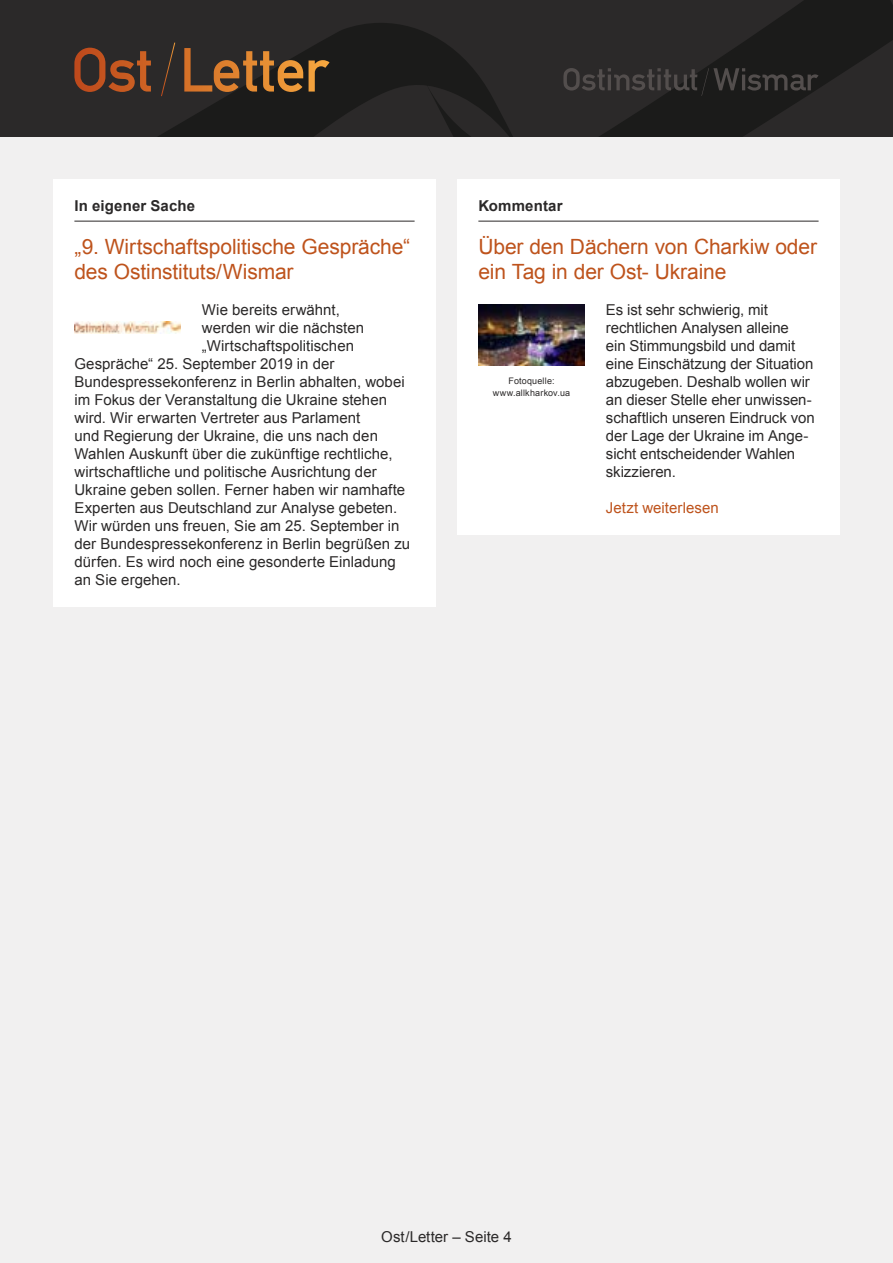
<style>
.page{position:relative;width:893px;height:1263px;background:#f1f0f0}
.page>*{position:absolute;margin:0;border:0;box-sizing:border-box;transform-origin:0 0}
.t1{font:21px/25.2px "Arial";letter-spacing:-.005em;color:#be531c}
.t2{font:15px/18px "Arial";color:#2b2929}
.t3{font:700 15px "Arial";letter-spacing:.01em;color:#2b2929}
.t4{font:15px "Arial";letter-spacing:.005em;color:#be531c}
.t5{font:9px/12px "Arial";letter-spacing:.02em;color:#2b2929;text-align:center}
</style>
<div class="page">
<svg style="left:0;top:0;width:893px;height:136px;fill:#2b2929"></svg>
<svg style="left:74px;top:43px;width:256px;height:53px"></svg>
<svg style="left:563px;top:68px;width:256px;height:28px"></svg>
<div style="left:53px;top:179px;width:383px;height:427px;background:#fff"></div>
<hr style="left:74px;top:221px;width:341px;height:1px;background:#2b2929">
<img style="left:74px;top:321px;width:107px;height:12px">
<div style="left:457px;top:179px;width:383px;height:355px;background:#fff"></div>
<hr style="left:478px;top:221px;width:341px;height:1px;background:#2b2929">
<img style="left:478px;top:305px;width:107px;height:61px">
<p class="t3" style="left:74px;top:195px;width:122px">In eigener Sache</p>
<h1 class="t1" style="left:74px;top:234px;width:337px">„9. Wirtschaftspolitische Gespräche“ des Ostinstituts/Wismar</h1>
<p class="t2" style="left:202px;top:301px;width:139px">Wie bereits erwähnt,</p>
<p class="t2" style="left:202px;top:319px;width:164px">werden wir die nächsten</p>
<p class="t2" style="left:202px;top:337px;width:154px">„Wirtschaftspolitischen</p>
<p class="t2" style="left:74px;top:355px;width:262px">Gespräche“ 25. September 2019 in der</p>
<p class="t2" style="left:74px;top:373px;width:332px">Bundespressekonferenz in Berlin abhalten, wobei</p>
<p class="t2" style="left:74px;top:391px;width:314px">im Fokus der Veranstaltung die Ukraine stehen</p>
<p class="t2" style="left:74px;top:409px;width:287px">wird. Wir erwarten Vertreter aus Parlament</p>
<p class="t2" style="left:74px;top:427px;width:305px">und Regierung der Ukraine, die uns nach den</p>
<p class="t2" style="left:74px;top:445px;width:320px">Wahlen Auskunft über die zukünftige rechtliche,</p>
<p class="t2" style="left:74px;top:463px;width:304px">wirtschaftliche und politische Ausrichtung der</p>
<p class="t2" style="left:74px;top:481px;width:332px">Ukraine geben sollen. Ferner haben wir namhafte</p>
<p class="t2" style="left:74px;top:499px;width:324px">Experten aus Deutschland zur Analyse gebeten.</p>
<p class="t2" style="left:74px;top:517px;width:327px">Wir würden uns freuen, Sie am 25. September in</p>
<p class="t2" style="left:74px;top:535px;width:337px">der Bundespressekonferenz in Berlin begrüßen zu</p>
<p class="t2" style="left:74px;top:553px;width:323px">dürfen. Es wird noch eine gesonderte Einladung</p>
<p class="t2" style="left:74px;top:571px;width:108px">an Sie ergehen.</p>
<p class="t3" style="left:478px;top:195px;width:86px">Kommentar</p>
<h1 class="t1" style="left:478px;top:234px;width:340px">Über den Dächern von Charkiw oder ein Tag in der Ost- Ukraine</h1>
<p class="t2" style="left:606px;top:301px;width:210px">Es ist sehr schwierig, mit rechtlichen Analysen alleine<br>ein Stimmungsbild und damit eine Einschätzung der Situation abzugeben. Deshalb wollen wir an dieser Stelle eher unwissen&shy;schaftlich unseren Eindruck von der Lage der Ukraine im Ange&shy;sicht entscheidender Wahlen skizzieren.</p>
<p class="t4" style="left:606px;top:498px;width:114px">Jetzt weiterlesen</p>
<p class="t5" style="left:493px;top:375px;width:79px">Fotoquelle: www.allkharkov.ua</p>
<p class="t2" style="left:381px;top:1227px;width:132px">Ost/Letter – Seite 4</p>
</div>
